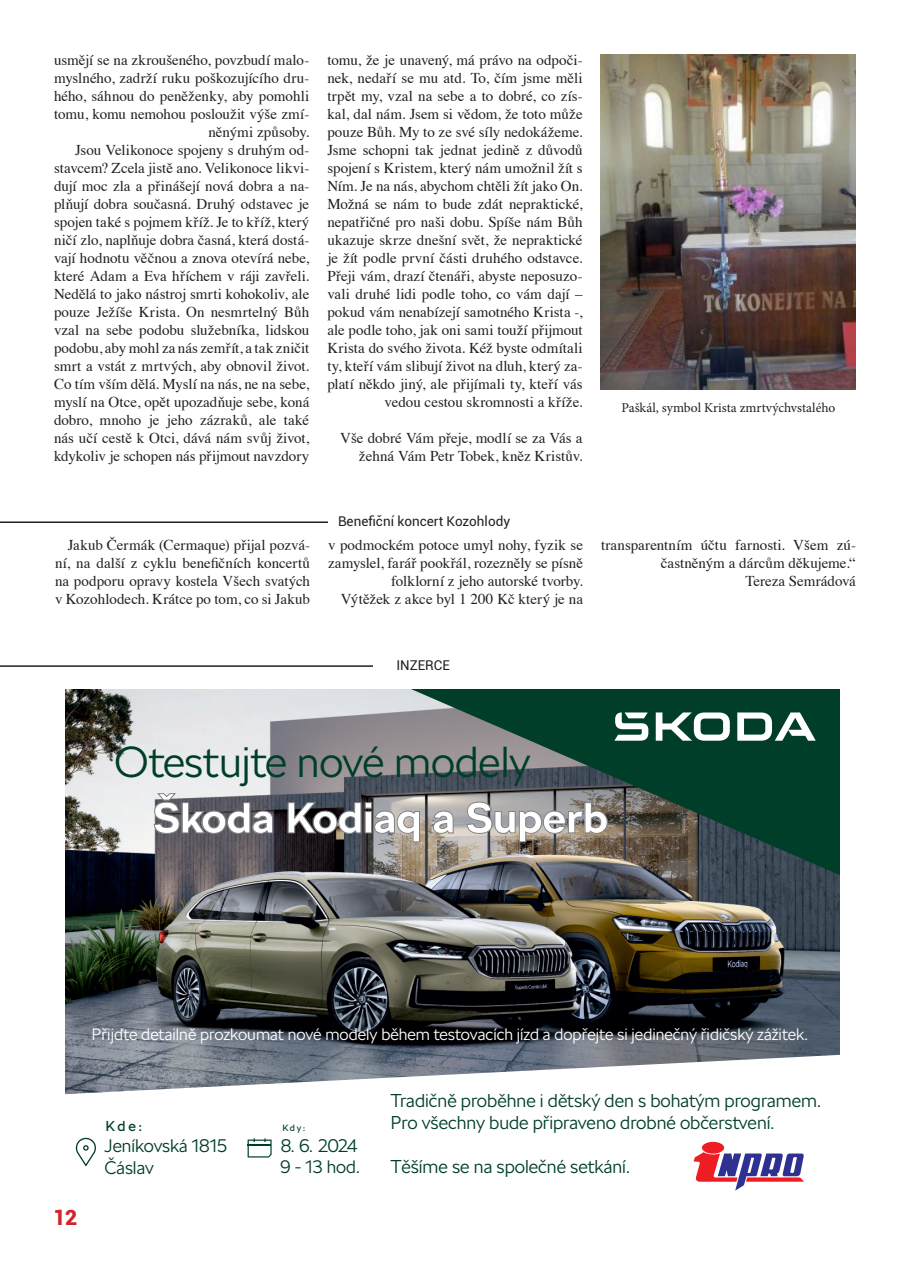
<style>
.page{position:relative;width:910px;height:1280px;background:#fff}
.page>*{position:absolute;margin:0;border:0;box-sizing:border-box;transform-origin:0 0}
.t1{font:300 43.05px/55.7px "SKODA Next";color:#003e29}
.t2{font:900 21px "Roboto";color:#d1232a}
.t3{font:300 18.45px/22.2px "SKODA Next";color:#003e29}
.t4{font:300 18.15px/21.9px "SKODA Next";color:#003e29}
.t5{font:300 17.85px "SKODA Next";color:#003e29}
.t6{font:300 16.5px "SKODA Next";color:#fff}
.t7{font:15px/18px "Times";color:#231f20;text-align:right}
.t8{font:14.25px "SKODA Next";color:#003e29}
.t9{font:13.5px "Minion Pro";color:#231f20}
.t10{font:13.5px "Roboto";color:#231f20}
.t11{font:9px "SKODA Next";color:#003e29}
.s1{font-weight:700;color:#fff}
</style>
<div class="page">
<hr style="left:0;top:521px;width:328px;height:2px;background:#231f20">
<img style="left:66px;top:690px;width:773px;height:364px">
<svg style="left:392px;top:690px;width:447px;height:188px"></svg>
<svg style="left:614px;top:712px;width:202px;height:29px"></svg>
<svg style="left:66px;top:1054px;width:773px;height:137px"></svg>
<svg style="left:74px;top:1137px;width:22px;height:29px"></svg>
<svg style="left:248px;top:1138px;width:24px;height:19px"></svg>
<svg style="left:694px;top:1152px;width:110px;height:38px"></svg>
<div style="left:702px;top:1142px;width:22px;height:12px;background:#ee1d23;border-radius:50%"></div>
<hr style="left:0;top:665px;width:373px;height:2px;background:#231f20">
<img style="left:601px;top:54px;width:255px;height:336px">
<p class="t7" style="left:54px;top:50px;width:257px">usmějí se na zkroušeného, povzbudí malo&shy;myslného, zadrží ruku poškozujícího dru&shy;hého, sáhnou do peněženky, aby pomohli tomu, komu nemohou posloužit výše zmí&shy;něnými způsoby.</p>
<p class="t7" style="left:54px;top:140px;width:257px;text-align:justify;text-indent:21px">Jsou Velikonoce spojeny s druhým od&shy;stavcem? Zcela jistě ano. Velikonoce likvi&shy;dují moc zla a přinášejí nová dobra a na&shy;plňují dobra současná. Druhý odstavec je spojen také s pojmem kříž. Je to kříž, který ničí zlo, naplňuje dobra časná, která dostá&shy;vají hodnotu věčnou a znova otevírá nebe, které Adam a Eva hříchem v ráji zavřeli.<br>Nedělá to jako nástroj smrti kohokoliv, ale pouze Ježíše Krista. On nesmrtelný Bůh vzal na sebe podobu služebníka, lidskou podobu, aby mohl za nás zemřít, a tak zničit smrt a vstát z mrtvých, aby obnovil život.<br>Co tím vším dělá. Myslí na nás, ne na sebe, myslí na Otce, opět upozadňuje sebe, koná dobro, mnoho je jeho zázraků, ale také nás učí cestě k Otci, dává nám svůj život, kdykoliv je schopen nás přijmout navzdory</p>
<p class="t7" style="left:327px;top:50px;width:257px">tomu, že je unavený, má právo na odpoči&shy;nek, nedaří se mu atd. To, čím jsme měli trpět my, vzal na sebe a to dobré, co zís&shy;kal, dal nám. Jsem si vědom, že toto může pouze Bůh. My to ze své síly nedokážeme.<br>Jsme schopni tak jednat jedině z důvodů spojení s Kristem, který nám umožnil žít s Ním. Je na nás, abychom chtěli žít jako On.<br>Možná se nám to bude zdát nepraktické, nepatřičné pro naši dobu. Spíše nám Bůh ukazuje skrze dnešní svět, že nepraktické je žít podle první části druhého odstavce.<br>Přeji vám, drazí čtenáři, abyste neposuzo&shy;vali druhé lidi podle toho, co vám dají – pokud vám nenabízejí samotného Krista -, ale podle toho, jak oni sami touží přijmout Krista do svého života. Kéž byste odmítali ty, kteří vám slibují život na dluh, který za&shy;platí někdo jiný, ale přijímali ty, kteří vás vedou cestou skromnosti a kříže.</p>
<p class="t7" style="left:340px;top:428px;width:244px">Vše dobré Vám přeje, modlí se za Vás a žehná Vám Petr Tobek, kněz Kristův.</p>
<p class="t9" style="left:622px;top:398px;width:215px">Paškál, symbol Krista zmrtvýchvstalého</p>
<p class="t10" style="left:338px;top:512px;width:174px">Benefiční koncert Kozohlody</p>
<p class="t7" style="left:55px;top:535px;width:256px;text-align:justify;text-indent:13px">Jakub Čermák (Cermaque) přijal pozvá&shy;ní, na další z cyklu benefičních koncertů na podporu opravy kostela Všech svatých v Kozohlodech. Krátce po tom, co si Jakub</p>
<p class="t7" style="left:328px;top:535px;width:256px">v podmockém potoce umyl nohy, fyzik se zamyslel, farář pookřál, rozezněly se písně folklorní z jeho autorské tvorby.</p>
<p class="t7" style="left:341px;top:589px;width:244px">Výtěžek z akce byl 1 200 Kč který je na</p>
<p class="t7" style="left:601px;top:535px;width:256px">transparentním účtu farnosti. Všem zú&shy;častněným a dárcům děkujeme.“</p>
<p class="t7" style="left:745px;top:571px;width:112px">Tereza Semrádová</p>
<p class="t10" style="left:396px;top:655px;width:55px">INZERCE</p>
<p class="t1" style="left:153px;top:735px;width:456px;text-indent:-39px">Otestujte nové modely<br><span class="s1">Škoda Kodiaq a Superb</span></p>
<p class="t6" style="left:92px;top:1025px;width:718px">Přijďte detailně prozkoumat nové modely během testovacích jízd a dopřejte si jedinečný řidičský zážitek.</p>
<p class="t2" style="left:53px;top:1202px;width:26px">12</p>
<p class="t8" style="left:106px;top:1118px;width:38px">Kde:</p>
<p class="t4" style="left:104px;top:1135px;width:125px">Jeníkovská 1815<br>Čáslav</p>
<p class="t11" style="left:282px;top:1123px;width:24px">Kdy:</p>
<p class="t4" style="left:281px;top:1135px;width:78px">8. 6. 2024</p>
<p class="t5" style="left:280px;top:1156px;width:81px">9 - 13 hod.</p>
<p class="t3" style="left:391px;top:1089px;width:432px">Tradičně proběhne i dětský den s bohatým programem.<br>Pro všechny bude připraveno drobné občerstvení.</p>
<p class="t3" style="left:391px;top:1156px;width:241px">Těšíme se na společné setkání.</p>
</div>
